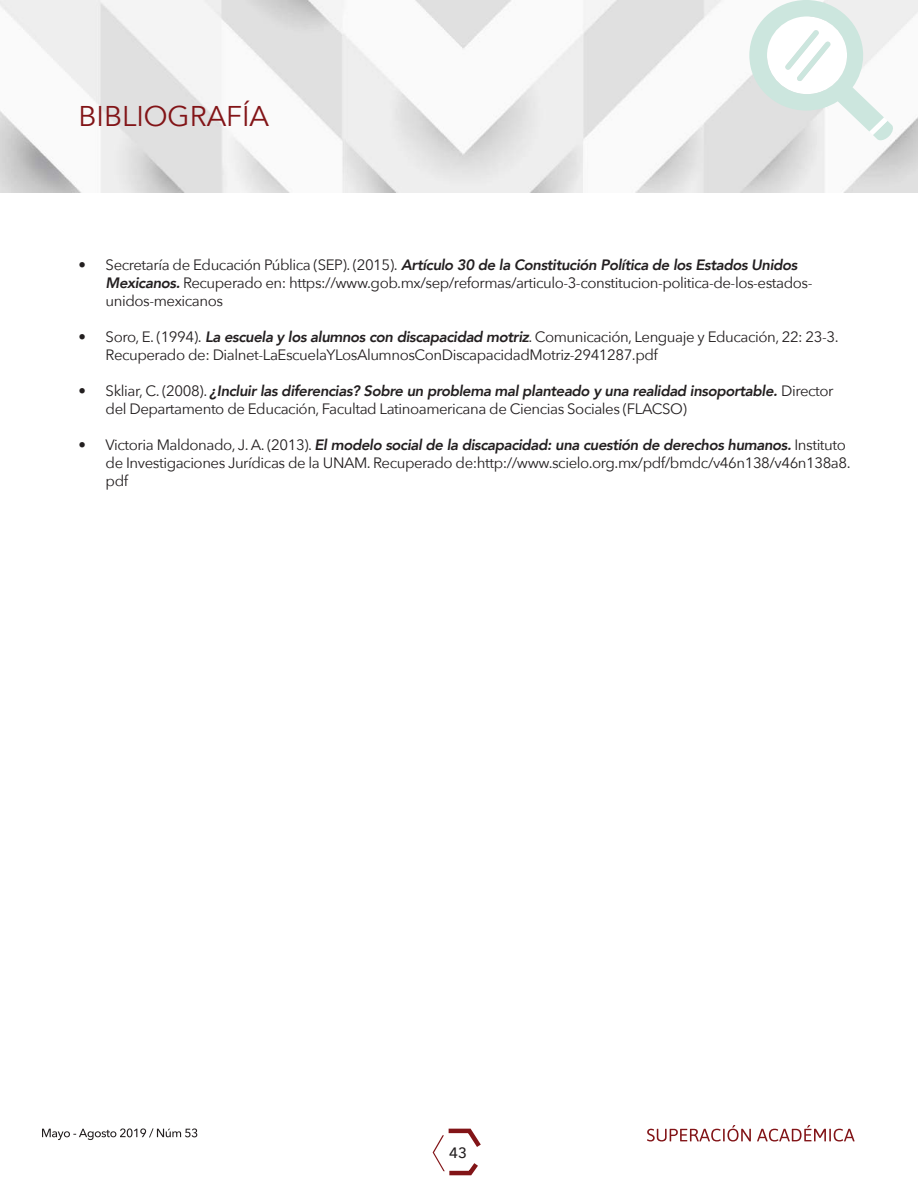
<style>
.page{position:relative;width:918px;height:1188px;background:#fff}
.page>*{position:absolute;margin:0;border:0;box-sizing:border-box;transform-origin:0 0}
.t1{font:28.5px "Avenir";color:#821417}
.t2{font:15px/18px "Avenir Next";letter-spacing:-.03em;color:#231f20}
.t3{font:italic 800 15px "Avenir";letter-spacing:-.03em;color:#231f20}
.t4{font:500 15px "Avenir Next";color:#231f20}
.s1{font-family:"Avenir Next";font-weight:400;font-style:normal}
.s2{font-family:"Avenir";font-weight:800;font-style:italic}
</style>
<div class="page">
<svg style="left:433px;top:1128px;width:48px;height:48px"></svg>
<svg style="left:647px;top:1125px;width:208px;height:17px"></svg>
<img style="left:0;top:0;width:918px;height:192px">
<svg style="left:749px;top:0;width:145px;height:140px"></svg>
<svg style="left:42px;top:1128px;width:155px;height:12px"></svg>
<h1 class="t1" style="left:79px;top:99px;width:192px">BIBLIOGRAFÍA</h1>
<p class="t3" style="left:79px;top:256px;width:720px"><span class="s1">• Secretaría de Educación Pública (SEP). (2015).</span> Artículo 30 de la Constitución Política de los Estados Unidos</p>
<p class="t2" style="left:106px;top:273px;width:708px"><span class="s2">Mexicanos.</span> Recuperado en: https://www.gob.mx/sep/reformas/articulo-3-constitucion-politica-de-los-estados&shy;unidos-mexicanos</p>
<p class="t2" style="left:106px;top:327px;width:734px;text-indent:-27px">• Soro, E. (1994). <span class="s2">La escuela y los alumnos con discapacidad motriz</span>. Comunicación, Lenguaje y Educación, 22: 23-3.<br>Recuperado de: Dialnet-LaEscuelaYLosAlumnosConDiscapacidadMotriz-2941287.pdf</p>
<p class="t3" style="left:79px;top:382px;width:756px"><span class="s1">• Skliar, C. (2008).</span> ¿Incluir las diferencias? Sobre un problema mal planteado y una realidad insoportable. <span class="s1">Director</span></p>
<p class="t2" style="left:106px;top:399px;width:583px">del Departamento de Educación, Facultad Latinoamericana de Ciencias Sociales (FLACSO)</p>
<p class="t3" style="left:79px;top:436px;width:769px"><span class="s1">• Victoria Maldonado, J. A. (2013).</span> El modelo social de la discapacidad: una cuestión de derechos humanos. <span class="s1">Instituto</span></p>
<p class="t2" style="left:106px;top:453px;width:747px">de Investigaciones Jurídicas de la UNAM. Recuperado de:http://www.scielo.org.mx/pdf/bmdc/v46n138/v46n138a8. pdf</p>
<p class="t4" style="left:449px;top:1140px;width:19px">43</p>
</div>
